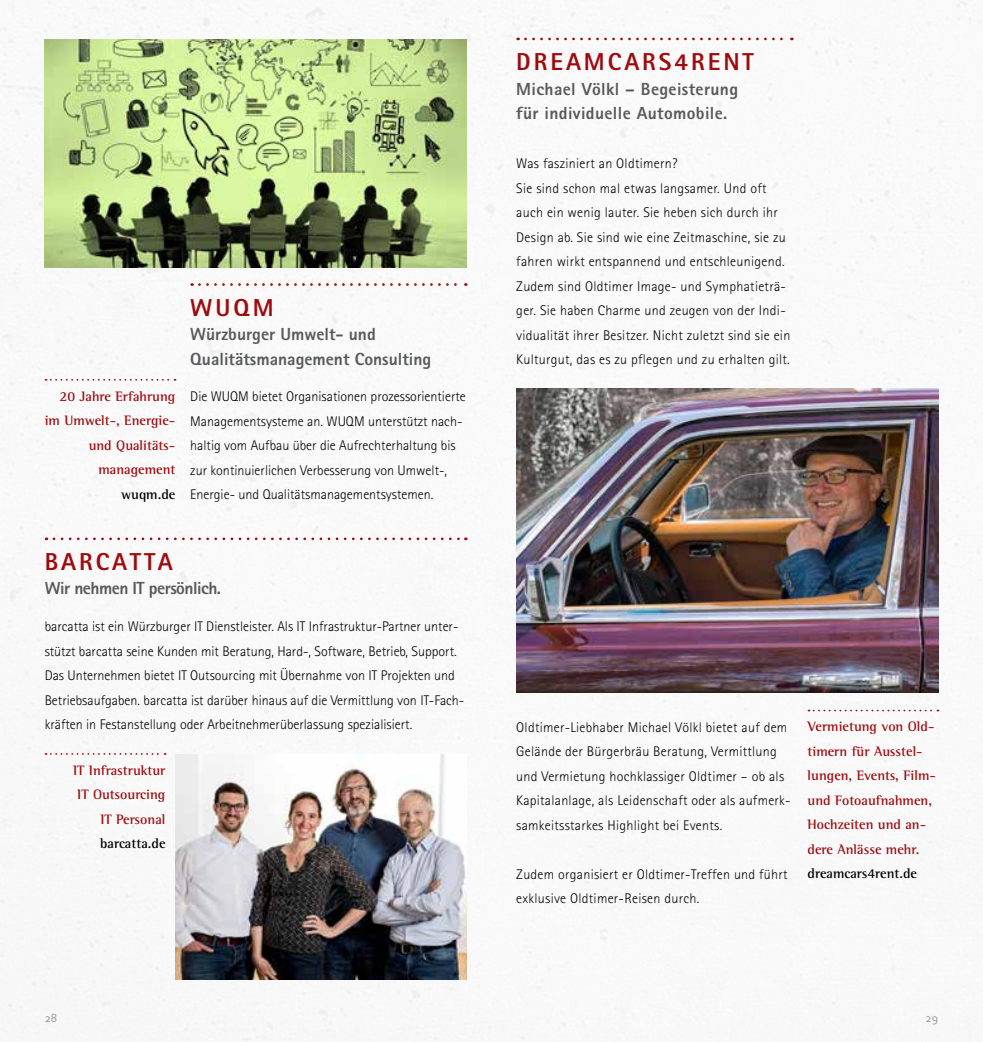
<style>
.page{position:relative;width:983px;height:1042px;background:#fff}
.page>*{position:absolute;margin:0;border:0;box-sizing:border-box;transform-origin:0 0}
.t1{font:800 24.5px "Rotis Sans Serif";letter-spacing:.12em;color:#9e0b0f}
.t2{font:800 17.5px/24.5px "Rotis Sans Serif";letter-spacing:.02em;color:#58595b}
.t3{font:800 17.5px/24.5px "Rotis Sans Serif";color:#58595b}
.t4{font:800 17.5px "Rotis Sans Serif";letter-spacing:-.03em;color:#58595b}
.t5{font:300 14px/24.5px "Rotis Sans Serif";letter-spacing:.02em;color:#000}
.t6{font:300 14px/24.5px "Rotis Sans Serif";color:#000}
.t7{font:700 14px/24.5px "Rotis Semi Serif";color:#9e0b0f;text-align:right}
.t8{font:700 14px "Rotis Semi Serif";color:#000}
.t9{font:12.25px "Corbel";color:#939598}
</style>
<div class="page">
<img style="left:0;top:0;width:982px;height:1042px">
<svg style="left:525px;top:38px;width:267px;height:2px"></svg>
<img style="left:516px;top:388px;width:422px;height:304px">
<svg style="left:808px;top:709px;width:130px;height:2px"></svg>
<img style="left:44px;top:40px;width:422px;height:228px">
<svg style="left:199px;top:283px;width:267px;height:3px"></svg>
<svg style="left:54px;top:537px;width:412px;height:3px"></svg>
<svg style="left:46px;top:379px;width:129px;height:2px"></svg>
<svg style="left:46px;top:753px;width:119px;height:2px"></svg>
<img style="left:175px;top:754px;width:291px;height:226px">
<p class="t7" style="left:45px;top:383px;width:132px">20 Jahre Erfahrung im Umwelt-, Energie&shy;und Qualitäts&shy;management</p>
<p class="t8" style="left:121px;top:485px;width:56px">wuqm.de</p>
<h1 class="t1" style="left:190px;top:292px;width:85px">WUQM</h1>
<p class="t3" style="left:190px;top:322px;width:242px">Würzburger Umwelt- und<br>Qualitätsmanagement Consulting</p>
<p class="t6" style="left:190px;top:384px;width:277px">Die WUQM bietet Organisationen prozessorientierte Managementsysteme an. WUQM unterstützt nach&shy;haltig vom Aufbau über die Aufrechterhaltung bis zur kontinuierlichen Verbesserung von Umwelt-, Energie- und Qualitätsmanagementsystemen.</p>
<h1 class="t1" style="left:45px;top:546px;width:130px">BARCATTA</h1>
<p class="t4" style="left:45px;top:577px;width:178px">Wir nehmen IT persönlich.</p>
<p class="t6" style="left:45px;top:614px;width:421px">barcatta ist ein Würzburger IT Dienstleister. Als IT Infrastruktur-Partner unter&shy;stützt barcatta seine Kunden mit Beratung, Hard-, Software, Betrieb, Support.<br>Das Unternehmen bietet IT Outsourcing mit Übernahme von IT Projekten und Betriebsaufgaben. barcatta ist darüber hinaus auf die Vermittlung von IT-Fach&shy;kräften in Festanstellung oder Arbeitnehmerüberlassung spezialisiert.</p>
<p class="t7" style="left:73px;top:757px;width:94px">IT Infrastruktur<br>IT Outsourcing<br>IT Personal</p>
<p class="t8" style="left:100px;top:835px;width:67px">barcatta.de</p>
<h1 class="t1" style="left:516px;top:46px;width:239px">DREAMCARS4RENT</h1>
<p class="t2" style="left:516px;top:76px;width:223px">Michael Völkl – Begeisterung für individuelle Automobile.</p>
<p class="t5" style="left:516px;top:151px;width:275px">Was fasziniert an Oldtimern?<br>Sie sind schon mal etwas langsamer. Und oft auch ein wenig lauter. Sie heben sich durch ihr Design ab. Sie sind wie eine Zeitmaschine, sie zu fahren wirkt entspannend und entschleunigend.<br>Zudem sind Oldtimer Image- und Symphatieträ&shy;ger. Sie haben Charme und zeugen von der Indi&shy;vidualität ihrer Besitzer. Nicht zuletzt sind sie ein Kulturgut, das es zu pflegen und zu erhalten gilt.</p>
<p class="t5" style="left:516px;top:715px;width:276px">Oldtimer-Liebhaber Michael Völkl bietet auf dem Gelände der Bürgerbräu Beratung, Vermittlung und Vermietung hochklassiger Oldtimer – ob als Kapitalanlage, als Leidenschaft oder als aufmerk&shy;samkeitsstarkes Highlight bei Events.</p>
<p class="t5" style="left:516px;top:862px;width:273px">Zudem organisiert er Oldtimer-Treffen und führt exklusive Oldtimer-Reisen durch.</p>
<p class="t7" style="left:807px;top:714px;width:130px;text-align:left">Vermietung von Old&shy;timern für Ausstel&shy;lungen, Events, Film&shy;und Fotoaufnahmen,<br>Hochzeiten und an&shy;dere Anlässe mehr.</p>
<p class="t8" style="left:807px;top:865px;width:111px">dreamcars4rent.de</p>
<p class="t9" style="left:45px;top:1010px;width:14px">28</p>
<p class="t9" style="left:925px;top:1010px;width:14px">29</p>
</div>
